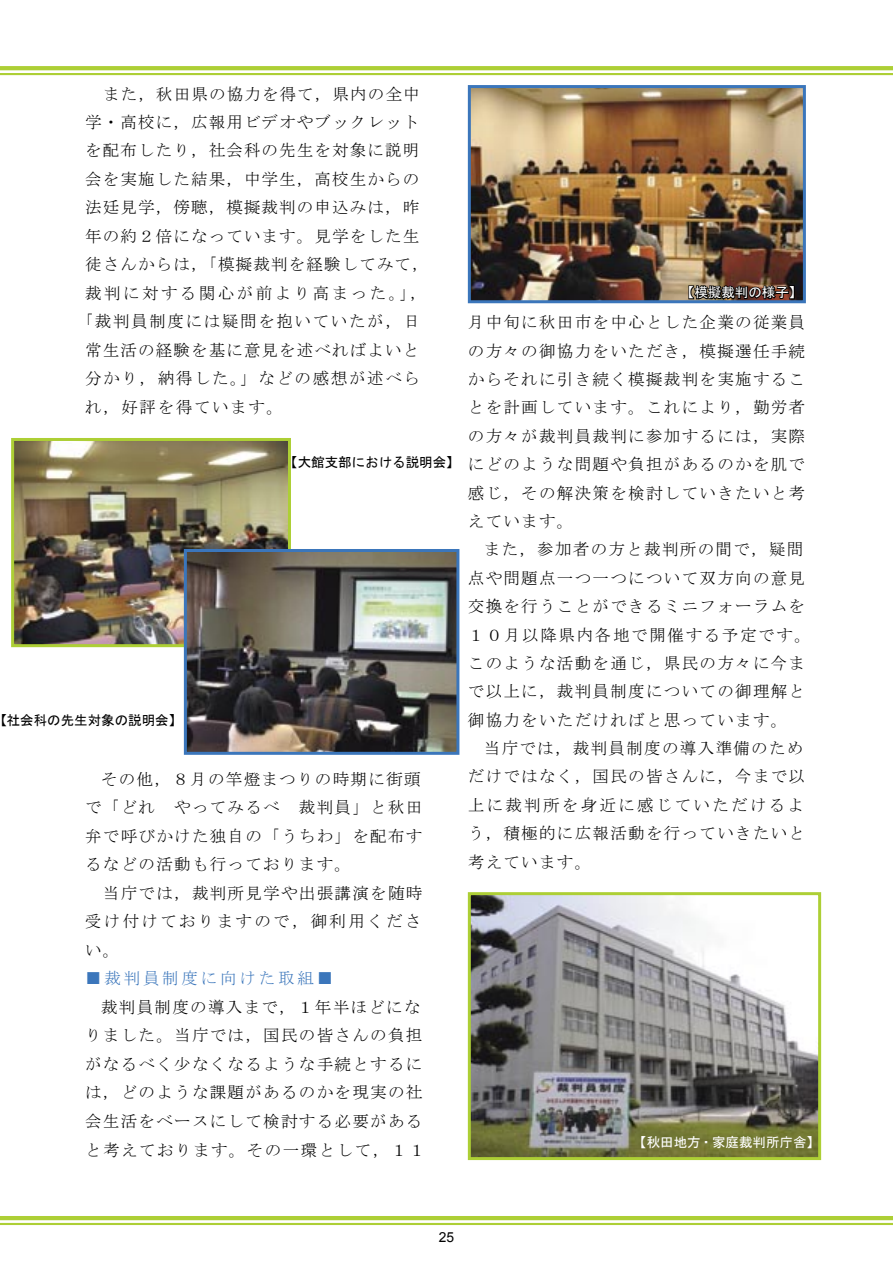
<style>
.page{position:relative;width:893px;height:1263px;background:#fff}
.page>*{position:absolute;margin:0;border:0;box-sizing:border-box;transform-origin:0 0}
.t1{font:16.5px "MS Mincho";letter-spacing:.08em;color:#000}
.t2{font:16.5px "MS Mincho";letter-spacing:.1em;color:#000}
.t3{font:16.5px "MS Mincho";letter-spacing:.14em;color:#000}
.t4{font:16.5px "MS Mincho";letter-spacing:.15em;color:#000}
.t5{font:16.5px "MS Mincho";letter-spacing:.17em;color:#3b76bb}
.t6{font:13.8px "Arial";color:#000}
.t7{font:13.5px "MS Gothic";color:#000}
.t8{font:13.5px "MS Gothic";color:#fff}
</style>
<div class="page">
<hr style="left:0;top:73px;width:893px;height:2px;background:#adcf35">
<svg style="left:0;top:66px;width:893px;height:4px;background:#aecf38"></svg>
<img style="left:15px;top:442px;width:272px;height:201px">
<div style="left:11px;top:438px;width:280px;height:209px;border:3px solid #adcf35"></div>
<img style="left:188px;top:553px;width:267px;height:198px">
<div style="left:184px;top:549px;width:275px;height:206px;border:3px solid #3b76bb"></div>
<img style="left:472px;top:896px;width:345px;height:260px">
<div style="left:468px;top:892px;width:353px;height:268px;border:3px solid #adcf35"></div>
<img style="left:472px;top:89px;width:330px;height:210px">
<div style="left:468px;top:85px;width:338px;height:218px;border:3px solid #3b76bb"></div>
<svg style="left:687px;top:270px;width:109px;height:31px;background:#4c362b"></svg>
<hr style="left:0;top:1223px;width:893px;height:2px;background:#adcf35">
<hr style="left:0;top:1216px;width:893px;height:4px;background:#adcf35">
<p class="t1" style="left:103px;top:86px;width:318px">また，秋田県の協力を得て，県内の全中</p>
<p class="t1" style="left:85px;top:114px;width:336px">学・高校に，広報用ビデオやブックレット</p>
<p class="t1" style="left:85px;top:142px;width:336px">を配布したり，社会科の先生を対象に説明</p>
<p class="t1" style="left:85px;top:171px;width:336px">会を実施した結果，中学生，高校生からの</p>
<p class="t1" style="left:85px;top:199px;width:336px">法廷見学，傍聴，模擬裁判の申込みは，昨</p>
<p class="t1" style="left:85px;top:228px;width:336px">年の約２倍になっています。見学をした生</p>
<p class="t1" style="left:85px;top:256px;width:345px">徒さんからは，「模擬裁判を経験してみて，</p>
<p class="t4" style="left:85px;top:285px;width:343px">裁判に対する関心が前より高まった。」，</p>
<p class="t2" style="left:77px;top:313px;width:345px">「裁判員制度には疑問を抱いていたが，日</p>
<p class="t1" style="left:85px;top:342px;width:336px">常生活の経験を基に意見を述べればよいと</p>
<p class="t2" style="left:85px;top:370px;width:336px">分かり，納得した。」などの感想が述べら</p>
<p class="t2" style="left:85px;top:399px;width:199px">れ，好評を得ています。</p>
<p class="t7" style="left:-7px;top:713px;width:190px">【社会科の先生対象の説明会】</p>
<p class="t7" style="left:284px;top:455px;width:177px">【大館支部における説明会】</p>
<p class="t1" style="left:101px;top:771px;width:321px">その他，８月の竿燈まつりの時期に街頭</p>
<p class="t1" style="left:85px;top:799px;width:339px">で「どれ　やってみるべ　裁判員」と秋田</p>
<p class="t1" style="left:85px;top:828px;width:339px">弁で呼びかけた独自の「うちわ」を配布す</p>
<p class="t1" style="left:85px;top:856px;width:267px">るなどの活動も行っております。</p>
<p class="t1" style="left:85px;top:885px;width:339px">　当庁では，裁判所見学や出張講演を随時</p>
<p class="t3" style="left:85px;top:913px;width:338px">受け付けておりますので，御利用くださ</p>
<p class="t1" style="left:85px;top:942px;width:36px">い。</p>
<p class="t5" style="left:85px;top:970px;width:250px">■裁判員制度に向けた取組■</p>
<p class="t1" style="left:85px;top:999px;width:337px">　裁判員制度の導入まで，１年半ほどにな</p>
<p class="t1" style="left:85px;top:1027px;width:339px">りました。当庁では，国民の皆さんの負担</p>
<p class="t1" style="left:85px;top:1056px;width:339px">がなるべく少なくなるような手続とするに</p>
<p class="t1" style="left:85px;top:1084px;width:339px">は，どのような課題があるのかを現実の社</p>
<p class="t1" style="left:85px;top:1113px;width:339px">会生活をベースにして検討する必要がある</p>
<p class="t1" style="left:85px;top:1141px;width:342px">と考えております。その一環として，１１</p>
<p class="t8" style="left:681px;top:286px;width:123px">【模擬裁判の様子】</p>
<p class="t1" style="left:468px;top:314px;width:339px">月中旬に秋田市を中心とした企業の従業員</p>
<p class="t1" style="left:468px;top:342px;width:339px">の方々の御協力をいただき，模擬選任手続</p>
<p class="t1" style="left:468px;top:371px;width:339px">からそれに引き続く模擬裁判を実施するこ</p>
<p class="t1" style="left:468px;top:399px;width:339px">とを計画しています。これにより，勤労者</p>
<p class="t1" style="left:468px;top:428px;width:339px">の方々が裁判員裁判に参加するには，実際</p>
<p class="t1" style="left:468px;top:456px;width:339px">にどのような問題や負担があるのかを肌で</p>
<p class="t1" style="left:468px;top:484px;width:339px">感じ，その解決策を検討していきたいと考</p>
<p class="t1" style="left:468px;top:513px;width:107px">えています。</p>
<p class="t1" style="left:468px;top:541px;width:337px">　また，参加者の方と裁判所の間で，疑問</p>
<p class="t1" style="left:468px;top:569px;width:339px">点や問題点一つ一つについて双方向の意見</p>
<p class="t1" style="left:468px;top:598px;width:339px">交換を行うことができるミニフォーラムを</p>
<p class="t2" style="left:468px;top:626px;width:345px">１０月以降県内各地で開催する予定です。</p>
<p class="t1" style="left:468px;top:655px;width:339px">このような活動を通じ，県民の方々に今ま</p>
<p class="t1" style="left:468px;top:683px;width:339px">で以上に，裁判員制度についての御理解と</p>
<p class="t1" style="left:468px;top:711px;width:321px">御協力をいただければと思っています。</p>
<p class="t1" style="left:468px;top:740px;width:337px">　当庁では，裁判員制度の導入準備のため</p>
<p class="t1" style="left:468px;top:768px;width:339px">だけではなく，国民の皆さんに，今まで以</p>
<p class="t3" style="left:468px;top:797px;width:338px">上に裁判所を身近に感じていただけるよ</p>
<p class="t1" style="left:468px;top:825px;width:339px">う，積極的に広報活動を行っていきたいと</p>
<p class="t1" style="left:468px;top:853px;width:125px">考えています。</p>
<p class="t8" style="left:633px;top:1136px;width:188px">【秋田地方・家庭裁判所庁舎】</p>
<p class="t6" style="left:439px;top:1228px;width:17px">25</p>
</div>
